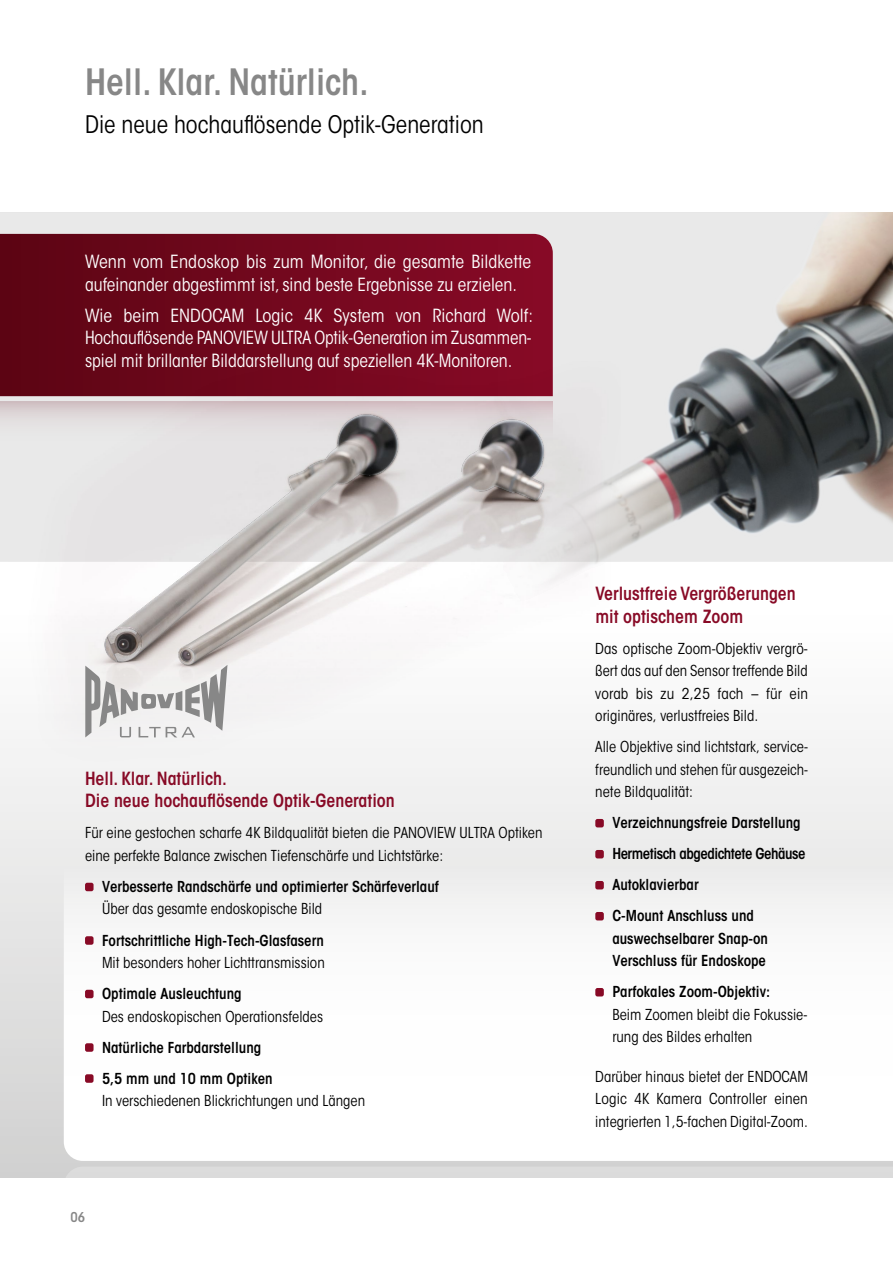
<style>
.page{position:relative;width:893px;height:1263px;background:#fff}
.page>*{position:absolute;margin:0;border:0;box-sizing:border-box;transform-origin:0 0}
.t1{font:600 condensed 36px "ITC Avant Garde Std";color:#878787}
.t2{font:condensed 24px "ITC Avant Garde Std";color:#000}
.t3{font:condensed 18px/22.5px "ITC Avant Garde Std";color:#fff}
.t4{font:600 condensed 18px/22.5px "ITC Avant Garde Std";color:#880a26}
.t5{font:condensed 15px/22.5px "ITC Avant Garde Std";color:#000;text-align:justify}
.t6{font:600 condensed 15px/31px "ITC Avant Garde Std";color:#000}
.t7{font:600 condensed 13.5px "ITC Avant Garde Std";color:#878787}
</style>
<div class="page">
<div style="left:0;top:213px;width:456px;height:349px;background:#e9e9e9"></div>
<div style="left:0;top:612px;width:893px;height:566px;background:linear-gradient(to bottom,#fff,#d1d1d0)"></div>
<svg style="left:64px;top:867px;width:829px;height:294px"></svg>
<div style="left:64px;top:1166px;width:829px;height:12px;background:#dbdbdb"></div>
<div style="left:85px;top:883px;width:9px;height:8px;background:#880a26;border-radius:2px"></div>
<div style="left:85px;top:936px;width:9px;height:9px;background:#880a26;border-radius:2px"></div>
<div style="left:85px;top:990px;width:9px;height:8px;background:#880a26;border-radius:2px"></div>
<div style="left:85px;top:1043px;width:9px;height:9px;background:#880a26;border-radius:2px"></div>
<div style="left:85px;top:1074px;width:9px;height:9px;background:#880a26;border-radius:2px"></div>
<img style="left:456px;top:213px;width:437px;height:349px">
<svg style="left:0;top:234px;width:553px;height:162px;background:#72071d"></svg>
<div style="left:595px;top:819px;width:9px;height:8px;background:#880a26;border-radius:2px"></div>
<div style="left:595px;top:850px;width:9px;height:8px;background:#880a26;border-radius:2px"></div>
<div style="left:595px;top:881px;width:9px;height:8px;background:#880a26;border-radius:2px"></div>
<div style="left:595px;top:912px;width:9px;height:8px;background:#880a26;border-radius:2px"></div>
<div style="left:595px;top:988px;width:9px;height:8px;background:#880a26;border-radius:2px"></div>
<img style="left:8px;top:361px;width:612px;height:411px">
<svg style="left:85px;top:665px;width:142px;height:72px"></svg>
<h1 class="t1" style="left:85px;top:59px;width:285px">Hell. Klar. Natürlich.</h1>
<h2 class="t2" style="left:85px;top:110px;width:400px">Die neue hochauflösende Optik-Generation</h2>
<p class="t3" style="left:85px;top:251px;width:448px">Wenn vom Endoskop bis zum Monitor, die gesamte Bildkette aufeinander abgestimmt ist, sind beste Ergebnisse zu erzielen.</p>
<p class="t3" style="left:85px;top:304px;width:450px;text-align:justify">Wie beim ENDOCAM Logic 4K System von Richard Wolf:<br>Hochauflösende PANOVIEW ULTRA Optik-Generation im Zusammen&shy;spiel mit brillanter Bilddarstellung auf speziellen 4K-Monitoren.</p>
<p class="t4" style="left:85px;top:767px;width:311px">Hell. Klar. Natürlich.<br>Die neue hochauflösende Optik-Generation</p>
<p class="t5" style="left:85px;top:822px;width:459px">Für eine gestochen scharfe 4K Bildqualität bieten die PANOVIEW ULTRA Optiken eine perfekte Balance zwischen Tiefenschärfe und Lichtstärke:</p>
<p class="t6" style="left:102px;top:871px;width:338px">Verbesserte Randschärfe und optimierter Schärfeverlauf</p>
<p class="t5" style="left:102px;top:898px;width:222px">Über das gesamte endoskopische Bild</p>
<p class="t6" style="left:102px;top:924px;width:223px">Fortschrittliche High-Tech-Glasfasern</p>
<p class="t5" style="left:102px;top:951px;width:224px">Mit besonders hoher Lichttransmission</p>
<p class="t6" style="left:102px;top:978px;width:141px">Optimale Ausleuchtung</p>
<p class="t5" style="left:102px;top:1005px;width:223px">Des endoskopischen Operationsfeldes</p>
<p class="t6" style="left:102px;top:1031px;width:172px">Natürliche Farbdarstellung<br>5,5 mm und 10 mm Optiken</p>
<p class="t5" style="left:102px;top:1089px;width:265px">In verschiedenen Blickrichtungen und Längen</p>
<p class="t7" style="left:70px;top:1208px;width:16px">06</p>
<p class="t4" style="left:595px;top:582px;width:202px">Verlustfreie Vergrößerungen mit optischem Zoom</p>
<p class="t5" style="left:595px;top:637px;width:214px">Das optische Zoom-Objektiv vergrö&shy;ßert das auf den Sensor treffende Bild vorab bis zu 2,25 fach – für ein originäres, verlustfreies Bild.</p>
<p class="t5" style="left:595px;top:735px;width:214px">Alle Objektive sind lichtstark, service&shy;freundlich und stehen für ausgezeich&shy;nete Bildqualität:</p>
<p class="t6" style="left:612px;top:807px;width:195px">Verzeichnungsfreie Darstellung<br>Hermetisch abgedichtete Gehäuse<br>Autoklavierbar<br>C-Mount Anschluss und</p>
<p class="t6" style="left:612px;top:927px;width:157px;line-height:22.5px">auswechselbarer Snap-on<br>Verschluss für Endoskope</p>
<p class="t6" style="left:612px;top:976px;width:159px">Parfokales Zoom-Objektiv:</p>
<p class="t5" style="left:612px;top:1003px;width:197px">Beim Zoomen bleibt die Fokussie&shy;rung des Bildes erhalten</p>
<p class="t5" style="left:595px;top:1065px;width:214px">Darüber hinaus bietet der ENDOCAM Logic 4K Kamera Controller einen integrierten 1,5-fachen Digital-Zoom.</p>
</div>
